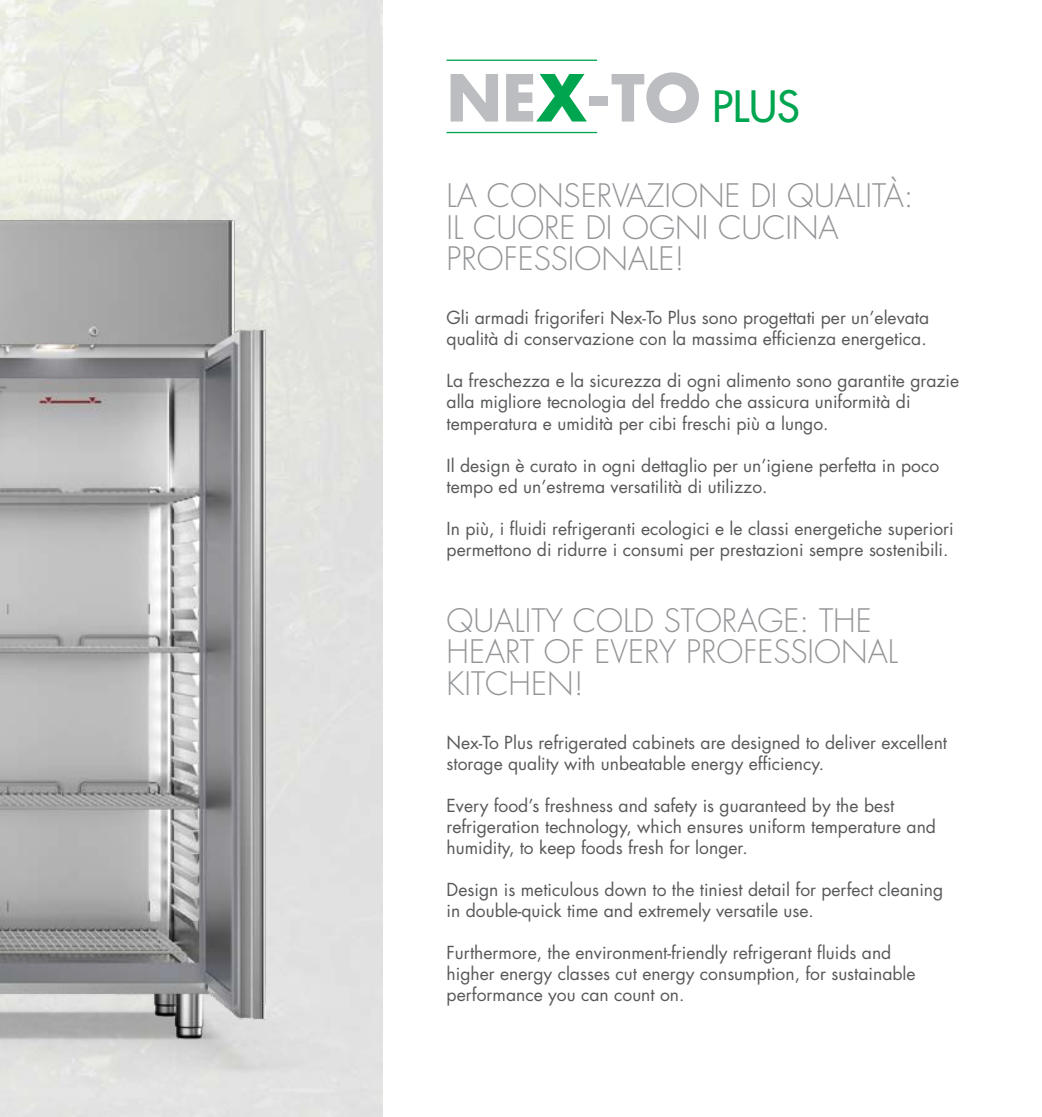
<style>
.page{position:relative;width:1042px;height:1117px;background:#fff}
.page>*{position:absolute;margin:0;border:0;box-sizing:border-box;transform-origin:0 0}
.t1{font:700 63px "Futura Std";color:#bcbdc0}
.t2{font:500 42px "Futura Std";color:#00a54f}
.t3{font:300 31.5px/31.5px "Futura Std";color:#939598}
.t4{font:17.5px/21px "Futura Std";color:#57585a}
.s1{color:#00a54f}
</style>
<div class="page">
<hr style="left:446px;top:60px;width:151px;height:1px;background:#00a54f">
<hr style="left:446px;top:132px;width:151px;height:1px;background:#00a54f">
<div style="left:0;top:1062px;width:382px;height:54px;background:#e2e3e2"></div>
<img style="left:0;top:182px;width:382px;height:880px">
<p class="t1" style="left:446px;top:56px;width:256px">NE<span class="s1">X</span>-TO</p>
<p class="t2" style="left:712px;top:80px;width:89px">PLUS</p>
<p class="t3" style="left:446px;top:181px;width:469px">LA CONSERVAZIONE DI QUALITÀ:<br>IL CUORE DI OGNI CUCINA<br>PROFESSIONALE!</p>
<p class="t4" style="left:446px;top:307px;width:484px">Gli armadi frigoriferi Nex-To Plus sono progettati per un’elevata qualità di conservazione con la massima efficienza energetica.</p>
<p class="t4" style="left:446px;top:370px;width:514px">La freschezza e la sicurezza di ogni alimento sono garantite grazie alla migliore tecnologia del freddo che assicura uniformità di temperatura e umidità per cibi freschi più a lungo.</p>
<p class="t4" style="left:446px;top:454px;width:494px">Il design è curato in ogni dettaglio per un’igiene perfetta in poco tempo ed un’estrema versatilità di utilizzo.</p>
<p class="t4" style="left:446px;top:517px;width:508px">In più, i fluidi refrigeranti ecologici e le classi energetiche superiori permettono di ridurre i consumi per prestazioni sempre sostenibili.</p>
<p class="t3" style="left:446px;top:605px;width:453px">QUALITY COLD STORAGE: THE<br>HEART OF EVERY PROFESSIONAL<br>KITCHEN!</p>
<p class="t4" style="left:446px;top:732px;width:502px">Nex-To Plus refrigerated cabinets are designed to deliver excellent storage quality with unbeatable energy efficiency.</p>
<p class="t4" style="left:446px;top:795px;width:491px">Every food’s freshness and safety is guaranteed by the best refrigeration technology, which ensures uniform temperature and humidity, to keep foods fresh for longer.</p>
<p class="t4" style="left:446px;top:879px;width:498px">Design is meticulous down to the tiniest detail for perfect cleaning in double-quick time and extremely versatile use.</p>
<p class="t4" style="left:446px;top:942px;width:470px">Furthermore, the environment-friendly refrigerant fluids and higher energy classes cut energy consumption, for sustainable performance you can count on.</p>
</div>
